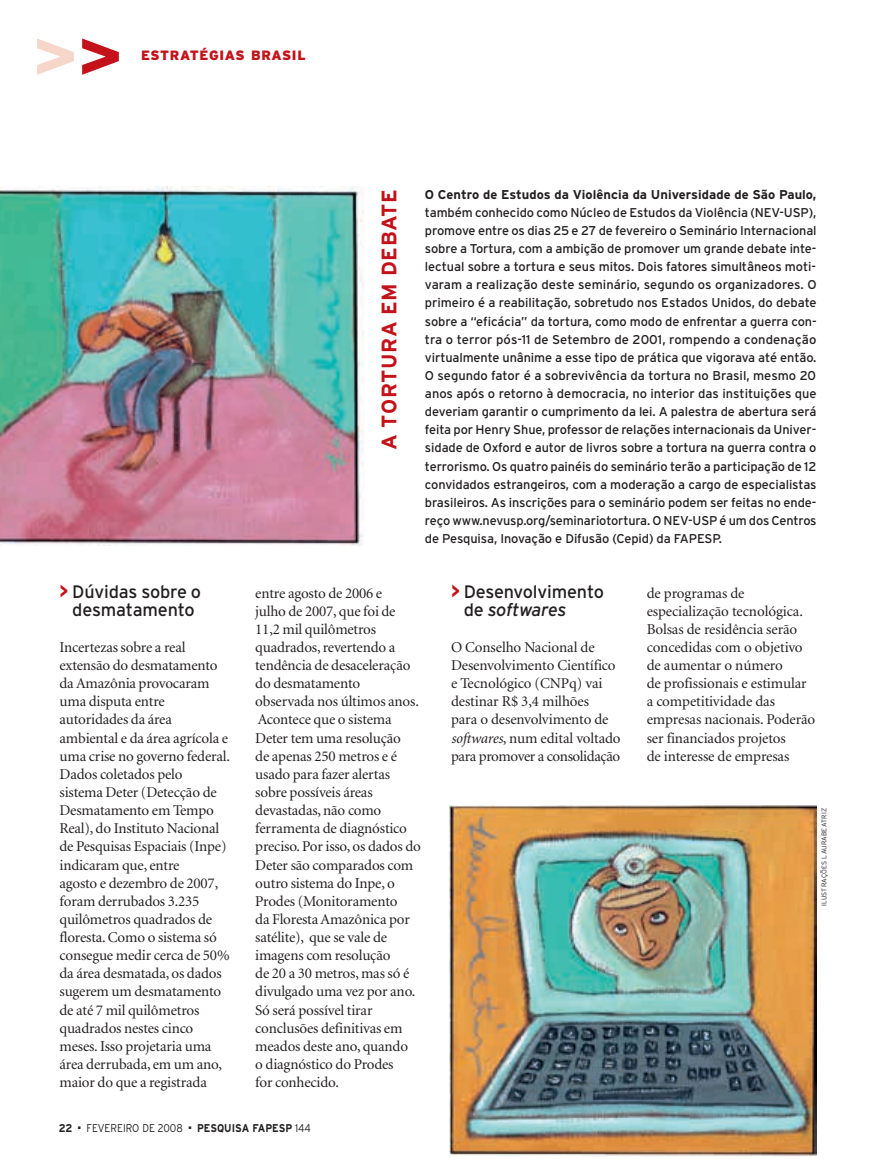
<style>
.page{position:relative;width:885px;height:1170px;background:#fff}
.page>*{position:absolute;margin:0;border:0;box-sizing:border-box;transform-origin:0 0}
.t1{font:600 75px "Franklin Gothic";color:#f5d6c8}
.t2{font:700 21px "Interstate";letter-spacing:.035em;color:#c4121a}
.t3{font:18px/18.1px "Interstate";letter-spacing:-.01em;color:#231f20;text-align:center}
.t4{font:15px/18.1px "Minion";letter-spacing:-.01em;color:#231f20}
.t5{font:900 13.5px "Interstate";letter-spacing:.05em;color:#c4121a}
.t6{font:12.75px/18.1px "Interstate";letter-spacing:-.01em;color:#231f20;text-align:justify}
.t7{font:700 12.75px "Interstate";letter-spacing:.005em;color:#231f20}
.t8{font:700 11.25px "Interstate";color:#231f20;scale:.9 1}
.t9{font:300 11.25px "Interstate";color:#231f20;scale:.9 1}
.t10{font:300 6.75px "Interstate";letter-spacing:.025em;color:#231f20}
.s1{color:#c4121a}
.s2{font-weight:700;font-size:20.25px;color:#c4121a}
.s3{font-weight:300}
.s4{font-style:italic}
</style>
<div class="page">
<img style="left:0;top:186px;width:364px;height:360px">
<img style="left:449px;top:805px;width:367px;height:351px">
<h1 class="t1" style="left:33px;top:8px;width:92px">&gt;<span class="s1">&gt;</span></h1>
<p class="t5" style="left:141px;top:50px;width:166px">ESTRATÉGIAS BRASIL</p>
<h2 class="t2" style="left:381px;top:450px;width:262px;rotate:-90deg">A TORTURA EM DEBATE</h2>
<p class="t7" style="left:425px;top:189px;width:393px">O Centro de Estudos da Violência da Universidade de São Paulo,</p>
<p class="t6" style="left:425px;top:204px;width:393px">também conhecido como Núcleo de Estudos da Violência (NEV-USP), promove entre os dias 25 e 27 de fevereiro o Seminário Internacional sobre a Tortura, com a ambição de promover um grande debate inte&shy;lectual sobre a tortura e seus mitos. Dois fatores simultâneos moti&shy;varam a realização deste seminário, segundo os organizadores. O primeiro é a reabilitação, sobretudo nos Estados Unidos, do debate sobre a “eficácia” da tortura, como modo de enfrentar a guerra con&shy;tra o terror pós-11 de Setembro de 2001, rompendo a condenação virtualmente unânime a esse tipo de prática que vigorava até então.<br>O segundo fator é a sobrevivência da tortura no Brasil, mesmo 20 anos após o retorno à democracia, no interior das instituições que deveriam garantir o cumprimento da lei. A palestra de abertura será feita por Henry Shue, professor de relações internacionais da Univer&shy;sidade de Oxford e autor de livros sobre a tortura na guerra contra o terrorismo. Os quatro painéis do seminário terão a participação de 12 convidados estrangeiros, com a moderação a cargo de especialistas brasileiros. As inscrições para o seminário podem ser feitas no ende&shy;reço www.nevusp.org/seminariotortura. O NEV-USP é um dos Centros de Pesquisa, Inovação e Difusão (Cepid) da FAPESP.</p>
<p class="t3" style="left:60px;top:583px;width:143px"><span class="s2">&gt;</span> Dúvidas sobre o desmatamento</p>
<p class="t4" style="left:60px;top:638px;width:172px">Incertezas sobre a real extensão do desmatamento da Amazônia provocaram uma disputa entre autoridades da área ambiental e da área agrícola e uma crise no governo federal.<br>Dados coletados pelo<br>sistema Deter (Detecção de<br>Desmatamento em Tempo<br>Real), do Instituto Nacional de Pesquisas Espaciais (Inpe) indicaram que, entre<br>agosto e dezembro de 2007, foram derrubados 3.235 quilômetros quadrados de floresta. Como o sistema só consegue medir cerca de 50% da área desmatada, os dados sugerem um desmatamento de até 7 mil quilômetros quadrados nestes cinco meses. Isso projetaria uma área derrubada, em um ano, maior do que a registrada</p>
<p class="t4" style="left:255px;top:584px;width:167px">entre agosto de 2006 e<br>julho de 2007, que foi de<br>11,2 mil quilômetros quadrados, revertendo a tendência de desaceleração do desmatamento observada nos últimos anos.<br>Acontece que o sistema<br>Deter tem uma resolução<br>de apenas 250 metros e é usado para fazer alertas sobre possíveis áreas devastadas, não como ferramenta de diagnóstico preciso. Por isso, os dados do<br>Deter são comparados com outro sistema do Inpe, o<br>Prodes (Monitoramento<br>da Floresta Amazônica por satélite), que se vale de imagens com resolução<br>de 20 a 30 metros, mas só é divulgado uma vez por ano.<br>Só será possível tirar conclusões definitivas em meados deste ano, quando<br>o diagnóstico do Prodes<br>for conhecido.</p>
<p class="t8" style="left:59px;top:1123px;width:17px">22</p>
<p class="t9" style="left:78px;top:1123px;width:118px">■ FEVEREIRO DE 2008</p>
<p class="t8" style="left:189px;top:1123px;width:137px">■ PESQUISA FAPESP <span class="s3">144</span></p>
<p class="t3" style="left:463px;top:583px;width:142px;text-align:left;text-indent:-13px"><span class="s2">&gt;</span> Desenvolvimento de <span class="s4">softwares</span></p>
<p class="t4" style="left:451px;top:638px;width:171px">O Conselho Nacional de<br>Desenvolvimento Científico e Tecnológico (CNPq) vai destinar R$ 3,4 milhões<br>para o desenvolvimento de <span class="s4">softwares</span>, num edital voltado para promover a consolidação</p>
<p class="t4" style="left:646px;top:584px;width:170px">de programas de especialização tecnológica.<br>Bolsas de residência serão concedidas com o objetivo de aumentar o número<br>de profissionais e estimular a competitividade das empresas nacionais. Poderão ser financiados projetos<br>de interesse de empresas</p>
<p class="t10" style="left:821px;top:906px;width:99px;rotate:-90deg">ILUSTRAÇÕES LAURABEATRIZ</p>
</div>
